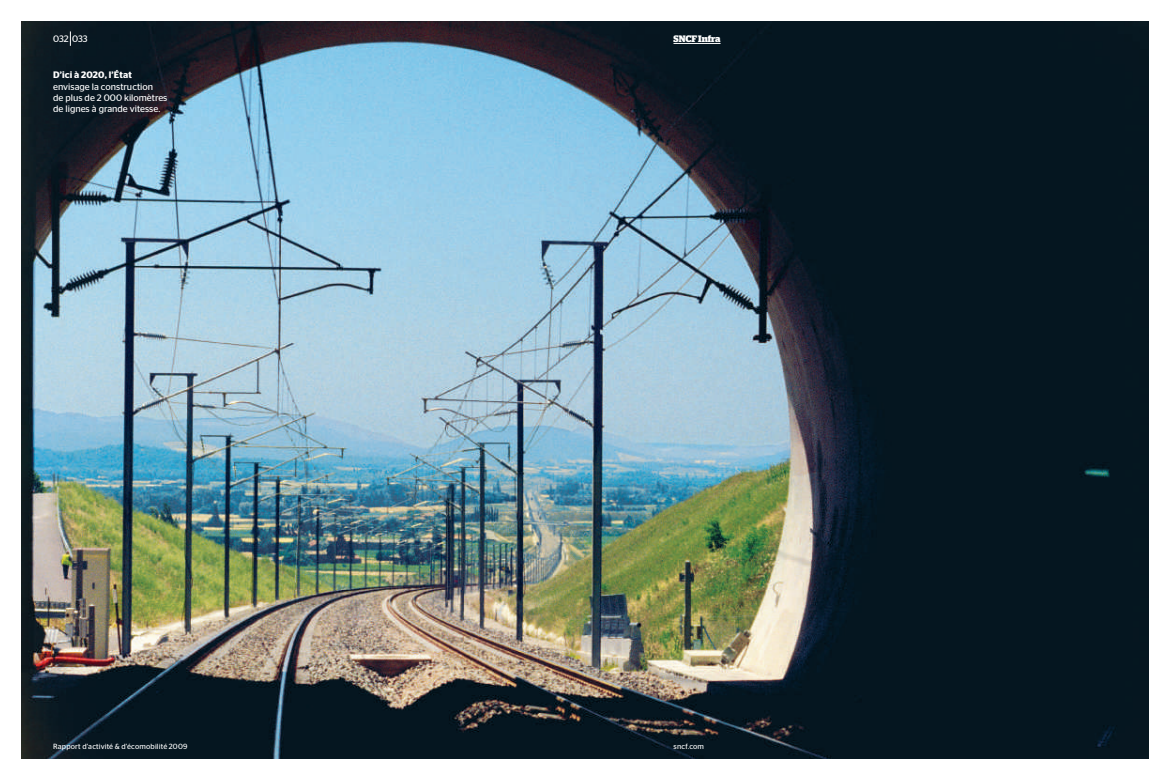
<style>
.page{position:relative;width:1170px;height:780px;background:#fff}
.page>*{position:absolute;margin:0;border:0;box-sizing:border-box;transform-origin:0 0}
.t1{font:9.38px/11.2px "Stag Sans";color:#fff}
.t2{font:700 9.38px "Stag";color:#fff}
.t3{font:7.5px "Stag Sans";letter-spacing:.02em;color:#fff}
.s1{font-weight:600}
</style>
<div class="page">
<img style="left:21px;top:21px;width:1127px;height:737px">
<hr style="left:673px;top:43px;width:47px;height:1px;background:#fff">
<svg style="left:70px;top:31px;width:1px;height:15px"></svg>
<p class="t1" style="left:53px;top:34px;width:36px">032 033</p>
<h1 class="t2" style="left:673px;top:35px;width:49px">SNCF Infra</h1>
<p class="t1" style="left:53px;top:70px;width:116px"><span class="s1">D’ici à 2020, l’État </span>envisage la construction<br>de plus de 2 000 kilomètres de lignes à grande vitesse.</p>
<p class="t3" style="left:53px;top:743px;width:136px">Rapport d’activité &amp; d’écomobilité 2009</p>
<p class="t3" style="left:673px;top:743px;width:32px">sncf.com</p>
</div>
